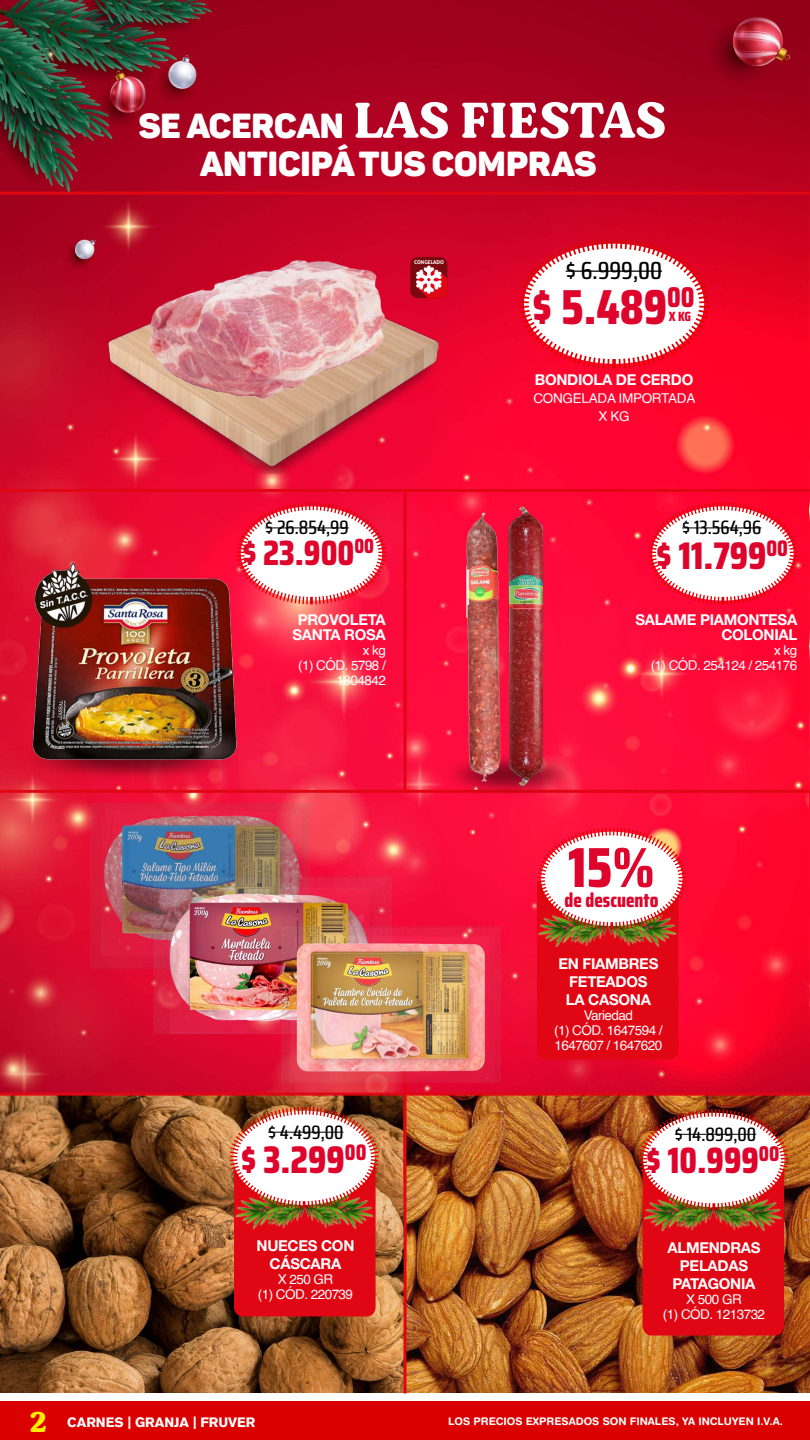
<style>
.page{position:relative;width:810px;height:1440px;background:#fff}
.page>*{position:absolute;margin:0;border:0;box-sizing:border-box;transform-origin:0 0}
.t1{font:800 56.47px "Saira Condensed";color:#de042b}
.t2{font:700 51.53px "Moranga";color:#fff}
.t3{font:800 49.2px "Saira Condensed";color:#de042b}
.t4{font:800 38.62px "Saira Condensed";color:#de042b}
.t5{font:800 36.75px "Saira Condensed";color:#de042b}
.t6{font:800 35.25px "Saira Condensed";color:#de042b}
.t7{font:900 34.35px "Panton";color:#fff}
.t8{font:500 24.75px "Saira Condensed";color:#000}
.t9{font:800 19.88px "Saira Condensed";color:#de042b}
.t10{font:500 19.42px "Saira Condensed";color:#000}
.t11{font:700 15px/18px "Helvetica Neue LT Std";letter-spacing:-.02em;color:#fff;text-align:center}
.t12{font:13.5px/15px "Helvetica";letter-spacing:-.04em;color:#fff;text-align:center}
.t13{font:700 13.5px "Akzidenz Grotesk BQ";color:#fff}
.t14{font:13.5px/18px "Helvetica";letter-spacing:-.02em;color:#fff;text-align:center}
.t15{font:800 13.35px "Saira Condensed";color:#de042b}
.t16{font:700 10.5px "Helvetica Rounded";color:#fff}
.t17{font:700 5.25px "Aller";color:#fff}
.s1{font-family:"Panton";font-weight:900;font-size:34.35px}
.s2{font-family:"Moranga";font-size:29.25px;color:#ffed00}
</style>
<div class="page">
<div style="left:0;top:1401px;width:810px;height:39px;background:#db0000"></div>
<img style="left:0;top:0;width:810px;height:1093px">
<img style="left:0;top:1096px;width:404px;height:297px">
<hr style="left:0;top:790px;width:810px;height:3px;background:#e10613">
<hr style="left:0;top:192px;width:810px;height:3px;background:#e10613">
<hr style="left:404px;top:977px;width:3px;height:206px;background:#e10613">
<hr style="left:404px;top:492px;width:3px;height:298px;background:#e10613">
<img style="left:407px;top:1096px;width:403px;height:297px">
<img style="left:228px;top:1105px;width:152px;height:211px">
<hr style="left:268px;top:1132px;width:75px;height:1px;background:#000">
<img style="left:638px;top:1108px;width:152px;height:228px">
<hr style="left:675px;top:1134px;width:81px;height:1px;background:#000">
<hr style="left:0;top:1093px;width:810px;height:3px;background:#e10613">
<img style="left:89px;top:218px;width:375px;height:255px">
<div style="left:410px;top:257px;width:37px;height:41px;background:#7b0810;border-radius:8px"></div>
<svg style="left:415px;top:265px;width:32px;height:33px"></svg>
<svg style="left:517px;top:237px;width:194px;height:133px"></svg>
<hr style="left:566px;top:271px;width:96px;height:1px;background:#000">
<hr style="left:0;top:489px;width:810px;height:3px;background:#e10613">
<svg style="left:647px;top:501px;width:152px;height:105px"></svg>
<hr style="left:682px;top:527px;width:79px;height:1px;background:#000">
<img style="left:91px;top:804px;width:219px;height:172px">
<img style="left:153px;top:870px;width:238px;height:164px">
<img style="left:141px;top:257px;width:256px;height:150px">
<svg style="left:236px;top:501px;width:151px;height:105px"></svg>
<hr style="left:265px;top:527px;width:84px;height:1px;background:#000">
<img style="left:809px;top:710px;width:1px;height:49px">
<img style="left:809px;top:1029px;width:1px;height:49px">
<img style="left:789px;top:1342px;width:21px;height:50px">
<img style="left:804px;top:1083px;width:6px;height:291px">
<img style="left:281px;top:918px;width:219px;height:164px">
<img style="left:532px;top:877px;width:4px;height:87px">
<svg style="left:536px;top:827px;width:152px;height:233px"></svg>
<img style="left:15px;top:735px;width:223px;height:49px">
<img style="left:442px;top:750px;width:129px;height:49px">
<img style="left:447px;top:505px;width:61px;height:287px">
<img style="left:502px;top:503px;width:51px;height:288px">
<hr style="left:404px;top:1096px;width:3px;height:297px;background:#e10613">
<img style="left:800px;top:111px;width:10px;height:273px">
<img style="left:24px;top:554px;width:221px;height:216px">
<h2 class="t2" style="left:138px;top:90px;width:530px"><span class="s1">SE ACERCAN</span> LAS FIESTAS</h2>
<h3 class="t7" style="left:199px;top:144px;width:398px">ANTICIPÁ TUS COMPRAS</h3>
<p class="t17" style="left:414px;top:259px;width:32px">CONGELADO</p>
<h3 class="t8" style="left:566px;top:262px;width:98px">$ 6.999,00</h3>
<h3 class="t3" style="left:532px;top:278px;width:164px">$ 5.489<sup>00</sup></h3>
<p class="t15" style="left:669px;top:309px;width:24px">X KG</p>
<p class="t11" style="left:535px;top:371px;width:160px">BONDIOLA DE CERDO</p>
<p class="t14" style="left:533px;top:390px;width:163px">CONGELADA IMPORTADA<br>X KG</p>
<p class="t10" style="left:265px;top:521px;width:85px">$ 26.854,99</p>
<p class="t10" style="left:682px;top:521px;width:81px">$ 13.564,96</p>
<h3 class="t6" style="left:242px;top:532px;width:133px">$ 23.900<sup>00</sup></h3>
<h3 class="t4" style="left:656px;top:533px;width:134px">$ 11.799<sup>00</sup></h3>
<p class="t11" style="left:292px;top:612px;width:95px;line-height:15px">PROVOLETA<br>SANTA ROSA</p>
<p class="t12" style="left:298px;top:644px;width:89px;text-align:right">x kg<br>(1) CÓD. 5798 /<br>1804842</p>
<p class="t11" style="left:635px;top:612px;width:163px;line-height:15px;text-align:right">SALAME PIAMONTESA<br>COLONIAL</p>
<p class="t12" style="left:651px;top:644px;width:148px;text-align:right">x kg<br>(1) CÓD. 254124 / 254176</p>
<h1 class="t1" style="left:568px;top:834px;width:88px">15%</h1>
<h3 class="t9" style="left:565px;top:889px;width:95px">de descuento</h3>
<p class="t11" style="left:558px;top:954px;width:102px">EN FIAMBRES<br>FETEADOS<br>LA CASONA</p>
<p class="t12" style="left:554px;top:1008px;width:110px">Variedad<br>(1) CÓD. 1647594 /<br>1647607 / 1647620</p>
<p class="t10" style="left:268px;top:1125px;width:77px">$ 4.499,00</p>
<h3 class="t4" style="left:241px;top:1137px;width:127px">$ 3.299<sup>00</sup></h3>
<p class="t10" style="left:675px;top:1127px;width:83px">$ 14.899,00</p>
<h3 class="t5" style="left:646px;top:1139px;width:135px">$ 10.999<sup>00</sup></h3>
<p class="t11" style="left:257px;top:1237px;width:99px">NUECES CON<br>CÁSCARA</p>
<p class="t12" style="left:258px;top:1273px;width:97px">X 250 GR<br>(1) CÓD. 220739</p>
<p class="t11" style="left:667px;top:1239px;width:95px">ALMENDRAS<br>PELADAS<br>PATAGONIA</p>
<p class="t12" style="left:663px;top:1293px;width:104px">X 500 GR<br>(1) CÓD. 1213732</p>
<p class="t13" style="left:30px;top:1416px;width:227px"><span class="s2">2</span> CARNES | GRANJA | FRUVER</p>
<p class="t16" style="left:448px;top:1417px;width:336px">LOS PRECIOS EXPRESADOS SON FINALES, YA INCLUYEN I.V.A.</p>
</div>
